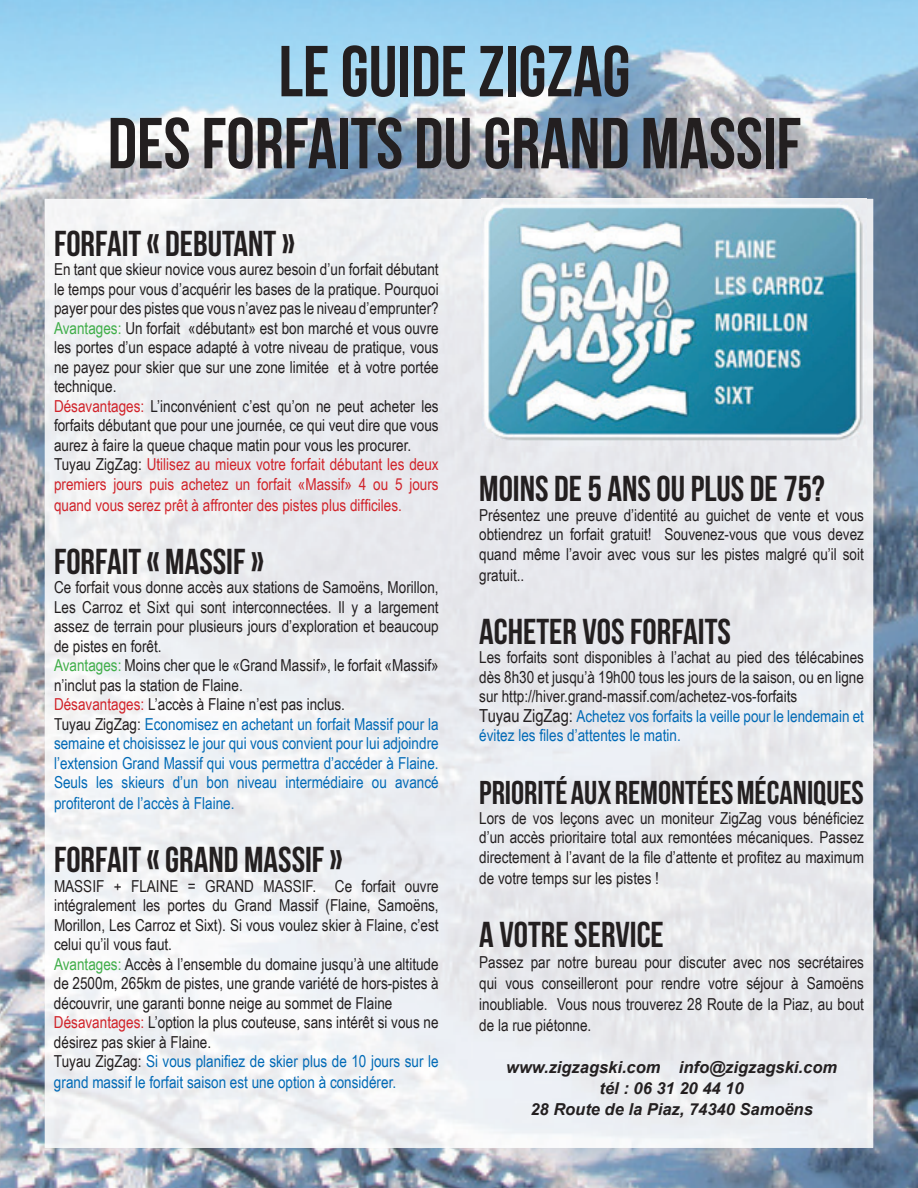
<style>
.page{position:relative;width:918px;height:1188px;background:#fff}
.page>*{position:absolute;margin:0;border:0;box-sizing:border-box;transform-origin:0 0}
.t1{font:72px/72px "Bebas Neue";color:#231f20;text-align:center}
.t2{font:36px "Bebas Neue";color:#231f20}
.t3{font:33px "Bebas Neue";color:#231f20}
.t4{font:16.5px/19.5px "Arial Narrow";color:#231f20}
.t5{font:16.5px "Arial Narrow";color:#016ab6}
.t6{font:italic 700 16.5px/21px "Arial";color:#231f20;text-align:center}
.t7{font:16.5px "Arial Narrow";color:#d1232a}
.s1{color:#40ae49}
.s2{color:#d1232a}
.s3{color:#016ab6}
.s4{font-size:18px}
</style>
<div class="page">
<img style="left:0;top:0;width:918px;height:1188px">
<img style="left:45px;top:199px;width:828px;height:949px">
<img style="left:481px;top:199px;width:386px;height:247px">
<h1 class="t1" style="left:108px;top:35px;width:695px">LE GUIDE ZIGZAG<br>DES FORFAITS DU GRAND MASSIF</h1>
<h2 class="t2" style="left:54px;top:223px;width:242px">FORFAIT « DEBUTANT »</h2>
<p class="t4" style="left:54px;top:259px;width:386px">En tant que skieur novice vous aurez besoin d’un forfait débutant le temps pour vous d’acquérir les bases de la pratique. Pourquoi payer pour des pistes que vous n’avez pas le niveau d’emprunter?<br><span class="s1">Avantages:</span> Un forfait «débutant» est bon marché et vous ouvre les portes d’un espace adapté à votre niveau de pratique, vous ne payez pour skier que sur une zone limitée et à votre portée technique.<br><span class="s2">Désavantages:</span> L’inconvénient c’est qu’on ne peut acheter les forfaits débutant que pour une journée, ce qui veut dire que vous aurez à faire la queue chaque matin pour vous les procurer.<br>Tuyau ZigZag: <span class="s2">Utilisez au mieux votre forfait débutant les deux premiers jours puis achetez un forfait «Massif» 4 ou 5 jours</span></p>
<p class="t7" style="left:54px;top:493px;width:350px">quand vous serez prêt à affronter des pistes plus difficiles.</p>
<h2 class="t2" style="left:54px;top:541px;width:211px">FORFAIT « MASSIF »</h2>
<p class="t4" style="left:54px;top:577px;width:386px">Ce forfait vous donne accès aux stations de Samoëns, Morillon, Les Carroz et Sixt qui sont interconnectées. Il y a largement assez de terrain pour plusieurs jours d’exploration et beaucoup de pistes en forêt.<br><span class="s1">Avantages:</span> Moins cher que le «Grand Massif», le forfait «Massif» n’inclut pas la station de Flaine.<br><span class="s2">Désavantages:</span> L’accès à Flaine n’est pas inclus.<br>Tuyau ZigZag: <span class="s3">Economisez en achetant un forfait Massif pour la semaine et choisissez le jour qui vous convient pour lui adjoindre l’extension Grand Massif qui vous permettra d’accéder à Flaine.<br>Seuls les skieurs d’un bon niveau intermédiaire ou avancé</span></p>
<p class="t5" style="left:54px;top:791px;width:182px">profiteront de l’accès à Flaine.</p>
<h2 class="t2" style="left:54px;top:840px;width:290px">FORFAIT « GRAND MASSIF »</h2>
<p class="t4" style="left:54px;top:875px;width:386px">MASSIF + FLAINE = GRAND MASSIF. Ce forfait ouvre intégralement les portes du Grand Massif (Flaine, Samoëns, Morillon, Les Carroz et Sixt). Si vous voulez skier à Flaine, c’est celui qu’il vous faut.<br><span class="s1">Avantages:</span> Accès à l’ensemble du domaine jusqu’à une altitude de 2500m, 265km de pistes, une grande variété de hors-pistes à découvrir, une garanti bonne neige au sommet de Flaine <span class="s2">Désavantages:</span> L’option la plus couteuse, sans intérêt si vous ne désirez pas skier à Flaine.<br>Tuyau ZigZag: <span class="s3">Si vous planifiez de skier plus de 10 jours sur le</span></p>
<p class="t5" style="left:54px;top:1070px;width:344px">grand massif le forfait saison est une option à considérer.</p>
<h2 class="t2" style="left:479px;top:469px;width:347px">MOINS DE 5 ANS OU PLUS DE 75?</h2>
<p class="t4" style="left:479px;top:504px;width:386px;text-align:justify">Présentez une preuve d’identité au guichet de vente et vous obtiendrez un forfait gratuit! Souvenez-vous que vous devez quand même l’avoir avec vous sur les pistes malgré qu’il soit</p>
<p class="t4" style="left:479px;top:564px;width:47px">gratuit..</p>
<h2 class="t2" style="left:479px;top:611px;width:253px">ACHETER VOS FORFAITS</h2>
<p class="t4" style="left:479px;top:647px;width:386px">Les forfaits sont disponibles à l’achat au pied des télécabines dès 8h30 et jusqu’à 19h00 tous les jours de la saison, ou en ligne sur http://hiver.grand-massif.com/achetez-vos-forfaits<br><span class="s4">Tuyau ZigZag:</span> <span class="s3">Achetez vos forfaits la veille pour le lendemain et évitez les files d’attentes le matin.</span></p>
<h3 class="t3" style="left:479px;top:774px;width:386px">PRIORITÉ AUX REMONTÉES MÉCANIQUES</h3>
<p class="t4" style="left:479px;top:807px;width:386px;text-align:justify">Lors de vos leçons avec un moniteur ZigZag vous bénéficiez d’un accès prioritaire total aux remontées mécaniques. Passez directement à l’avant de la file d’attente et profitez au maximum</p>
<p class="t4" style="left:479px;top:867px;width:181px">de votre temps sur les pistes !</p>
<h2 class="t2" style="left:479px;top:914px;width:186px">A VOTRE SERVICE</h2>
<p class="t4" style="left:479px;top:951px;width:386px;line-height:21px;text-align:justify">Passez par notre bureau pour discuter avec nos secrétaires qui vous conseilleront pour rendre votre séjour à Samoëns inoubliable. Vous nous trouverez 28 Route de la Piaz, au bout de la rue piétonne.</p>
<p class="t6" style="left:506px;top:1057px;width:332px">www.zigzagski.com info@zigzagski.com tél : 06 31 20 44 10<br>28 Route de la Piaz, 74340 Samoëns</p>
</div>
